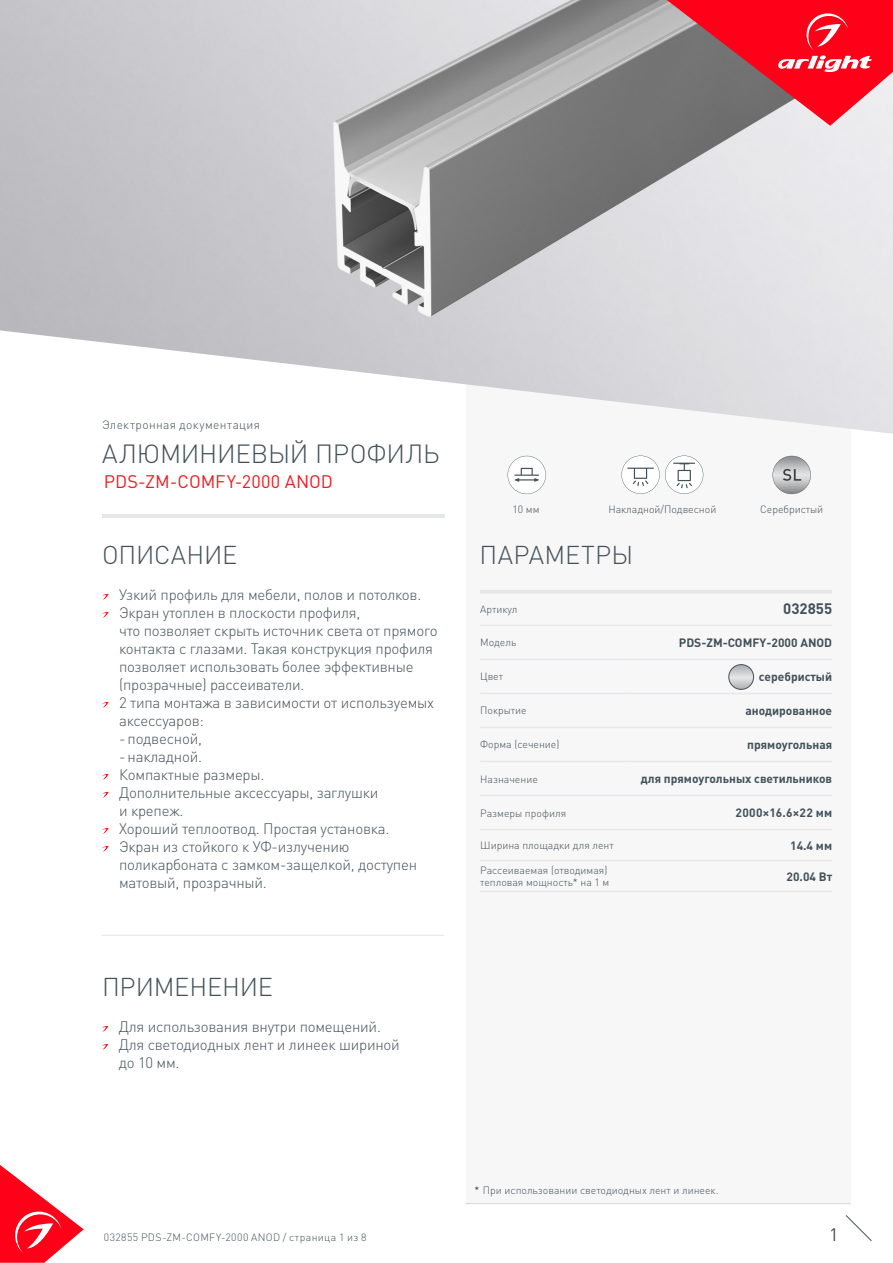
<style>
.page{position:relative;width:893px;height:1263px;background:#fff}
.page>*{position:absolute;margin:0;border:0;box-sizing:border-box;transform-origin:0 0}
.t1{font:300 25.95px "DIN Pro";letter-spacing:-.01em;color:#425159}
.t2{font:300 25.5px "DIN Pro";letter-spacing:-.005em;color:#425159}
.t3{font:300 25.5px "DIN Pro";letter-spacing:.015em;color:#425159}
.t4{font:18px "DIN Pro";letter-spacing:.005em;color:#ee1d23}
.t5{font:18px "DIN Pro";color:#425159}
.t6{font:300 15px/18px "DIN Pro";letter-spacing:-.015em;color:#425159}
.t7{font:700 15px "DIN Pro";color:#425159}
.t8{font:700 12px "DIN Pro";color:#425159}
.t9{font:300 12px "DIN Pro";letter-spacing:.03em;color:#425159}
.t10{font:700 12px "DIN Pro";letter-spacing:.02em;color:#425159}
.t11{font:300 10.5px/12.6px "DIN Pro";color:#425159}
.t12{font:300 10.5px "DIN Pro";letter-spacing:.04em;color:#425159}
.s1{color:#231f20}
</style>
<div class="page">
<svg style="left:0;top:1165px;width:84px;height:98px"></svg>
<svg style="left:845px;top:1215px;width:27px;height:26px"></svg>
<div style="left:466px;top:250px;width:384px;height:954px;background:#f7f7f8"></div>
<svg style="left:508px;top:456px;width:38px;height:38px"></svg>
<img style="left:0;top:0;width:893px;height:434px">
<hr style="left:102px;top:514px;width:342px;height:3px;background:#e6e7e9">
<svg style="left:102px;top:594px;width:7px;height:6px"></svg>
<svg style="left:102px;top:612px;width:7px;height:6px"></svg>
<svg style="left:102px;top:702px;width:7px;height:6px"></svg>
<svg style="left:102px;top:774px;width:7px;height:6px"></svg>
<svg style="left:102px;top:792px;width:7px;height:6px"></svg>
<svg style="left:102px;top:828px;width:7px;height:6px"></svg>
<svg style="left:102px;top:846px;width:7px;height:6px"></svg>
<svg style="left:102px;top:1026px;width:6px;height:6px"></svg>
<svg style="left:102px;top:1044px;width:6px;height:6px"></svg>
<hr style="left:102px;top:935px;width:342px;height:1px;background:#e6e7e9">
<hr style="left:480px;top:590px;width:148px;height:4px;background:#e6e7e9">
<hr style="left:628px;top:590px;width:204px;height:4px;background:#e6e7e9">
<hr style="left:480px;top:625px;width:148px;height:1px;background:#e6e7e9">
<hr style="left:628px;top:625px;width:204px;height:1px;background:#e6e7e9">
<hr style="left:480px;top:659px;width:148px;height:1px;background:#e6e7e9">
<hr style="left:628px;top:659px;width:204px;height:1px;background:#e6e7e9">
<hr style="left:480px;top:693px;width:148px;height:1px;background:#e6e7e9">
<hr style="left:628px;top:693px;width:204px;height:1px;background:#e6e7e9">
<hr style="left:480px;top:727px;width:148px;height:1px;background:#e6e7e9">
<hr style="left:628px;top:727px;width:204px;height:1px;background:#e6e7e9">
<hr style="left:480px;top:761px;width:148px;height:1px;background:#e6e7e9">
<hr style="left:628px;top:761px;width:204px;height:1px;background:#e6e7e9">
<hr style="left:480px;top:795px;width:148px;height:1px;background:#e6e7e9">
<hr style="left:628px;top:795px;width:204px;height:1px;background:#e6e7e9">
<hr style="left:480px;top:829px;width:148px;height:1px;background:#e6e7e9">
<hr style="left:628px;top:829px;width:204px;height:1px;background:#e6e7e9">
<hr style="left:480px;top:860px;width:148px;height:1px;background:#e6e7e9">
<hr style="left:628px;top:860px;width:204px;height:1px;background:#e6e7e9">
<hr style="left:480px;top:891px;width:148px;height:1px;background:#e6e7e9">
<hr style="left:628px;top:891px;width:204px;height:1px;background:#e6e7e9">
<svg style="left:667px;top:0;width:226px;height:126px"></svg>
<hr style="left:466px;top:1203px;width:384px;height:1px;background:#dcdddf">
<svg style="left:773px;top:456px;width:38px;height:38px"></svg>
<svg style="left:729px;top:665px;width:24px;height:24px"></svg>
<div style="left:728px;top:664px;width:26px;height:26px;border:1px solid #425159;border-radius:50%"></div>
<svg style="left:621px;top:456px;width:82px;height:38px"></svg>
<p class="t9" style="left:102px;top:417px;width:160px">Электронная документация</p>
<p class="t1" style="left:102px;top:436px;width:339px">АЛЮМИНИЕВЫЙ ПРОФИЛЬ</p>
<p class="t4" style="left:104px;top:470px;width:231px">PDS-ZM-COMFY-2000 ANOD</p>
<p class="t11" style="left:512px;top:502px;width:29px">10 мм</p>
<p class="t11" style="left:608px;top:502px;width:110px">Накладной/Подвесной</p>
<p class="t11" style="left:760px;top:502px;width:65px">Серебристый</p>
<p class="t2" style="left:102px;top:537px;width:137px">ОПИСАНИЕ</p>
<p class="t3" style="left:479px;top:537px;width:155px">ПАРАМЕТРЫ</p>
<p class="t6" style="left:119px;top:584px;width:304px">Узкий профиль для мебели, полов и потолков.</p>
<p class="t6" style="left:119px;top:602px;width:320px">Экран утоплен в плоскости профиля,<br>что позволяет скрыть источник света от прямого контакта с глазами. Такая конструкция профиля позволяет использовать более эффективные (прозрачные) рассеиватели.</p>
<p class="t6" style="left:119px;top:692px;width:316px">2 типа монтажа в зависимости от используемых аксессуаров:</p>
<p class="t6" style="left:119px;top:728px;width:84px">- подвесной,</p>
<p class="t6" style="left:119px;top:746px;width:84px">- накладной.</p>
<p class="t6" style="left:119px;top:764px;width:147px">Компактные размеры.</p>
<p class="t6" style="left:119px;top:782px;width:261px">Дополнительные аксессуары, заглушки и крепеж.</p>
<p class="t6" style="left:119px;top:818px;width:272px">Хороший теплоотвод. Простая установка.</p>
<p class="t6" style="left:119px;top:836px;width:300px">Экран из стойкого к УФ-излучению поликарбоната с замком-защелкой, доступен матовый, прозрачный.</p>
<p class="t11" style="left:480px;top:602px;width:39px">Артикул</p>
<p class="t7" style="left:783px;top:599px;width:50px">032855</p>
<p class="t11" style="left:480px;top:636px;width:38px">Модель</p>
<p class="t8" style="left:679px;top:634px;width:155px">PDS-ZM-COMFY-2000 ANOD</p>
<p class="t11" style="left:480px;top:670px;width:24px">Цвет</p>
<p class="t8" style="left:759px;top:668px;width:75px">серебристый</p>
<p class="t11" style="left:480px;top:704px;width:48px">Покрытие</p>
<p class="t8" style="left:745px;top:702px;width:88px">анодированное</p>
<p class="t11" style="left:480px;top:738px;width:81px">Форма (сечение)</p>
<p class="t8" style="left:747px;top:736px;width:86px">прямоугольная</p>
<p class="t11" style="left:480px;top:772px;width:59px">Назначение</p>
<p class="t8" style="left:641px;top:770px;width:193px">для прямоугольных светильников</p>
<p class="t11" style="left:480px;top:806px;width:87px">Размеры профиля</p>
<p class="t10" style="left:735px;top:805px;width:98px">2000×16.6×22 мм</p>
<p class="t11" style="left:480px;top:838px;width:135px">Ширина площадки для лент</p>
<p class="t8" style="left:790px;top:837px;width:43px">14.4 мм</p>
<p class="t11" style="left:480px;top:863px;width:131px">Рассеиваемая (отводимая) тепловая мощность* на 1 м</p>
<p class="t8" style="left:786px;top:868px;width:47px">20.04 Вт</p>
<p class="t2" style="left:102px;top:969px;width:172px">ПРИМЕНЕНИЕ</p>
<p class="t6" style="left:119px;top:1016px;width:264px">Для использования внутри помещений.</p>
<p class="t6" style="left:119px;top:1034px;width:283px">Для светодиодных лент и линеек шириной до 10 мм.</p>
<p class="t11" style="left:474px;top:1183px;width:246px"><span class="s1">*</span> При использовании светодиодных лент и линеек.</p>
<p class="t12" style="left:104px;top:1230px;width:264px">032855 PDS-ZM-COMFY-2000 ANOD / страница 1 из 8</p>
<p class="t5" style="left:829px;top:1222px;width:11px">1</p>
</div>
